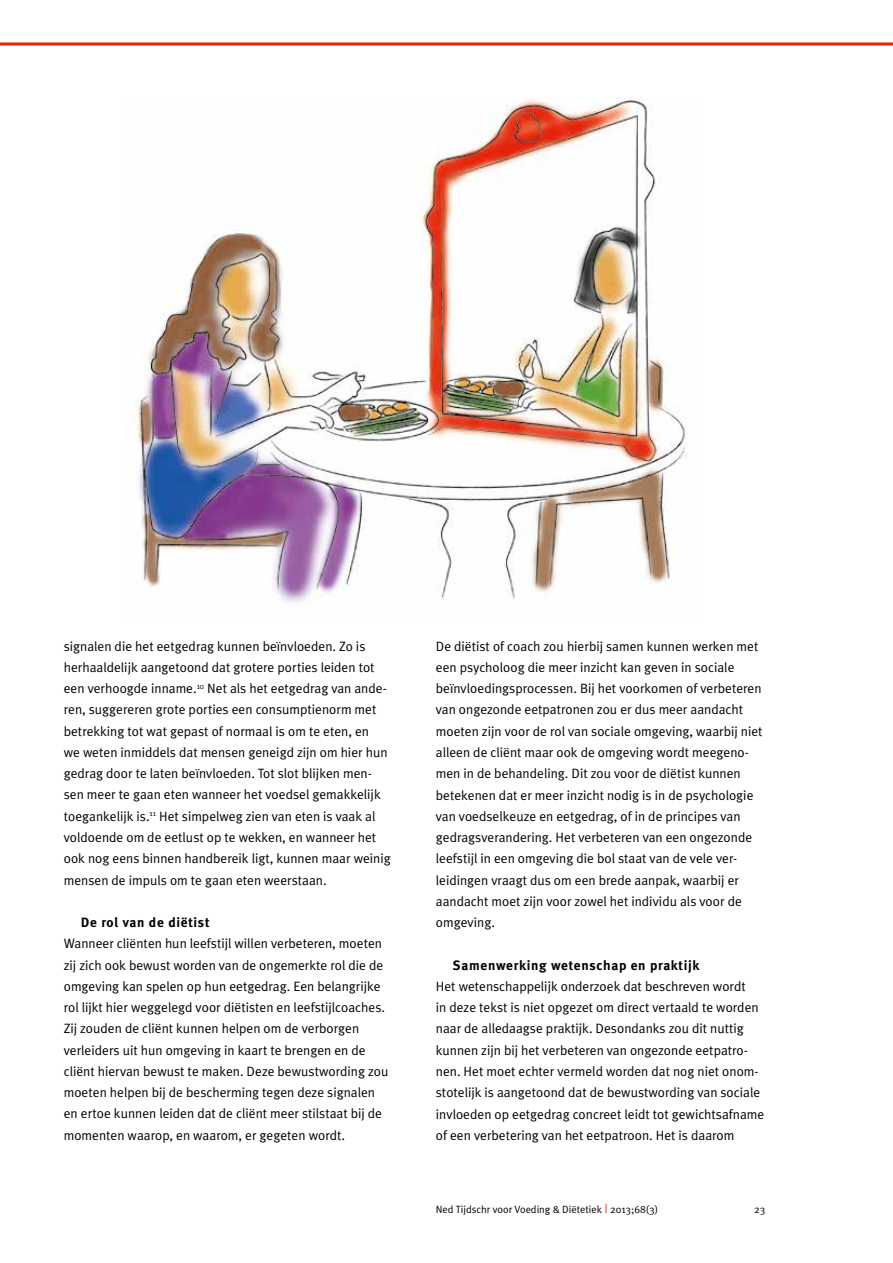
<style>
.page{position:relative;width:893px;height:1263px;background:#fff}
.page>*{position:absolute;margin:0;border:0;box-sizing:border-box;transform-origin:0 0}
.t1{font:13.5px/21.3px "Meta Plus Normal";color:#000}
.t2{font:700 13.5px "Meta Plus";letter-spacing:.05em;color:#000}
.t3{font:10.5px "Meta Plus Normal";color:#000}
.s1{font-size:12px;color:#e4220a}
</style>
<div class="page">
<hr style="left:0;top:43px;width:893px;height:3px;background:#e4220a">
<img style="left:134px;top:98px;width:554px;height:505px">
<p class="t1" style="left:64px;top:635px;width:328px">signalen die het eetgedrag kunnen beïnvloeden. Zo is herhaaldelijk aangetoond dat grotere porties leiden tot een verhoogde inname.<sup>10</sup> Net als het eetgedrag van ande&shy;ren, suggereren grote porties een consumptienorm met betrekking tot wat gepast of normaal is om te eten, en<br>we weten inmiddels dat mensen geneigd zijn om hier hun gedrag door te laten beïnvloeden. Tot slot blijken men&shy;sen meer te gaan eten wanneer het voedsel gemakkelijk toegankelijk is.<sup>11</sup> Het simpelweg zien van eten is vaak al voldoende om de eetlust op te wekken, en wanneer het ook nog eens binnen handbereik ligt, kunnen maar weinig mensen de impuls om te gaan eten weerstaan.</p>
<p class="t2" style="left:81px;top:914px;width:130px">De rol van de diëtist</p>
<p class="t1" style="left:64px;top:933px;width:326px">Wanneer cliënten hun leefstijl willen verbeteren, moeten zij zich ook bewust worden van de ongemerkte rol die de omgeving kan spelen op hun eetgedrag. Een belangrijke rol lijkt hier weggelegd voor diëtisten en leefstijlcoaches.<br>Zij zouden de cliënt kunnen helpen om de verborgen verleiders uit hun omgeving in kaart te brengen en de cliënt hiervan bewust te maken. Deze bewustwording zou moeten helpen bij de bescherming tegen deze signalen en ertoe kunnen leiden dat de cliënt meer stilstaat bij de momenten waarop, en waarom, er gegeten wordt.</p>
<p class="t1" style="left:436px;top:635px;width:328px">De diëtist of coach zou hierbij samen kunnen werken met een psycholoog die meer inzicht kan geven in sociale beïnvloedingsprocessen. Bij het voorkomen of verbeteren van ongezonde eetpatronen zou er dus meer aandacht moeten zijn voor de rol van sociale omgeving, waarbij niet alleen de cliënt maar ook de omgeving wordt meegeno&shy;men in de behandeling. Dit zou voor de diëtist kunnen betekenen dat er meer inzicht nodig is in de psychologie van voedselkeuze en eetgedrag, of in de principes van gedragsverandering. Het verbeteren van een ongezonde leefstijl in een omgeving die bol staat van de vele ver&shy;leidingen vraagt dus om een brede aanpak, waarbij er aandacht moet zijn voor zowel het individu als voor de omgeving.</p>
<p class="t2" style="left:453px;top:957px;width:248px">Samenwerking wetenschap en praktijk</p>
<p class="t1" style="left:436px;top:975px;width:330px">Het wetenschappelijk onderzoek dat beschreven wordt<br>in deze tekst is niet opgezet om direct vertaald te worden naar de alledaagse praktijk. Desondanks zou dit nuttig kunnen zijn bij het verbeteren van ongezonde eetpatro&shy;nen. Het moet echter vermeld worden dat nog niet onom&shy;stotelijk is aangetoond dat de bewustwording van sociale invloeden op eetgedrag concreet leidt tot gewichtsafname of een verbetering van het eetpatroon. Het is daarom</p>
<p class="t3" style="left:436px;top:1203px;width:224px">Ned Tijdschr voor Voeding &amp; Diëtetiek <span class="s1">|</span> 2013;68(3)</p>
<p class="t3" style="left:754px;top:1203px;width:13px">23</p>
</div>
